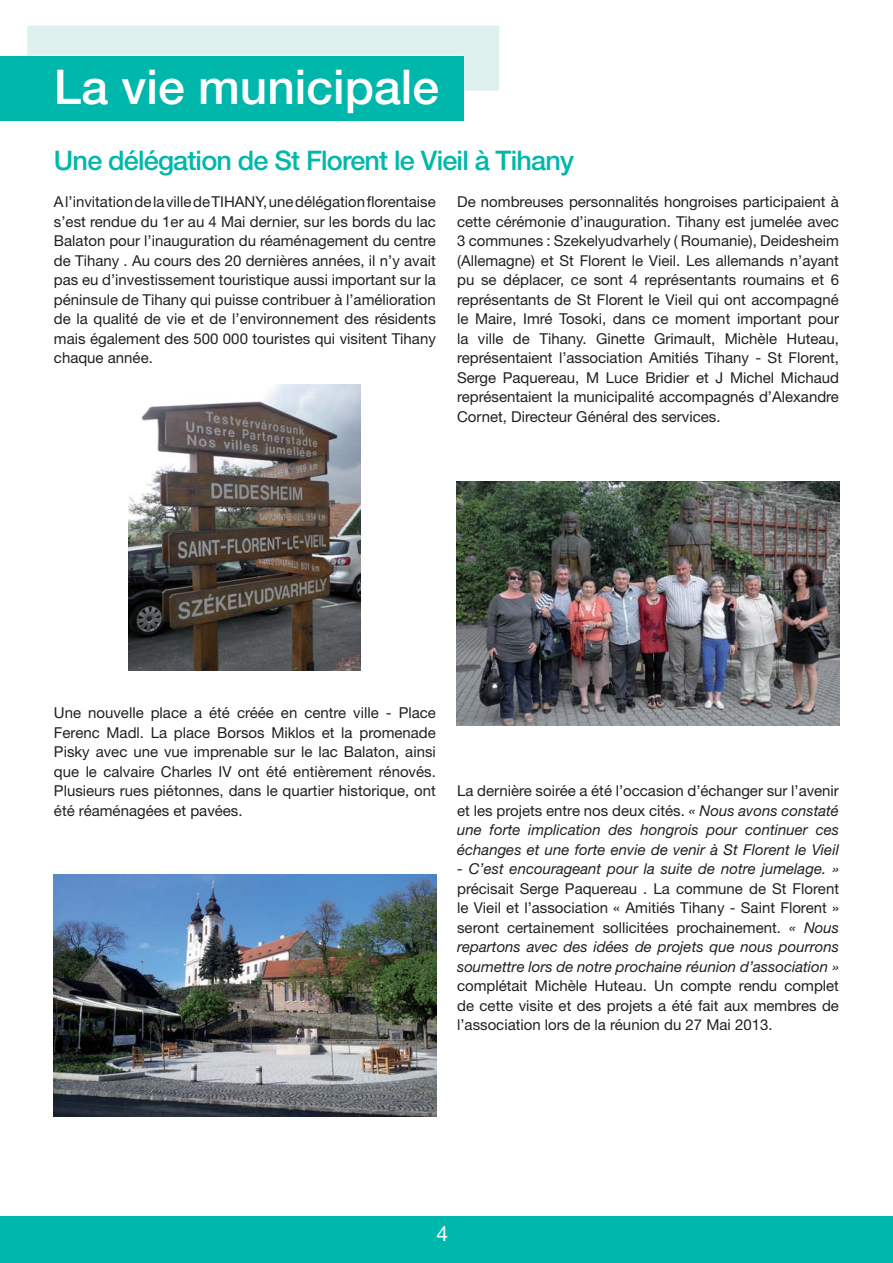
<style>
.page{position:relative;width:893px;height:1263px;background:#fff}
.page>*{position:absolute;margin:0;border:0;box-sizing:border-box;transform-origin:0 0}
.t1{font:500 48px "Helvetica Neue LT Std";color:#fff}
.t2{font:500 27px "Helvetica Neue LT Std";letter-spacing:-.03em;color:#00b7ab}
.t3{font:21px "Helvetica Neue LT Std";color:#fff}
.t4{font:15px/19.5px "Helvetica Neue LT Std";color:#231f20;text-align:justify}
.t5{font:italic 15px/19.5px "Helvetica Neue LT Std";color:#231f20;text-align:justify}
.s1{font-style:normal}
.s2{font-style:italic}
</style>
<div class="page">
<div style="left:0;top:1216px;width:893px;height:47px;background:#00b7ab"></div>
<div style="left:0;top:56px;width:463px;height:65px;background:#00b7ab"></div>
<div style="left:27px;top:26px;width:472px;height:65px;background:#dff1ee"></div>
<div style="left:27px;top:56px;width:436px;height:35px;background:#00b7ab"></div>
<img style="left:456px;top:481px;width:383px;height:245px">
<img style="left:54px;top:875px;width:382px;height:241px">
<img style="left:129px;top:385px;width:232px;height:286px">
<h1 class="t1" style="left:54px;top:69px;width:387px">La vie municipale</h1>
<h2 class="t2" style="left:54px;top:150px;width:522px">Une délégation de St Florent le Vieil à Tihany</h2>
<p class="t4" style="left:54px;top:193px;width:383px">A l’invitation de la ville de TIHANY, une délégation florentaise s’est rendue du 1er au 4 Mai dernier, sur les bords du lac Balaton pour l’inauguration du réaménagement du centre de Tihany . Au cours des 20 dernières années, il n’y avait pas eu d’investissement touristique aussi important sur la péninsule de Tihany qui puisse contribuer à l’amélioration de la qualité de vie et de l’environnement des résidents mais également des 500 000 touristes qui visitent Tihany chaque année.</p>
<p class="t4" style="left:457px;top:193px;width:383px">De nombreuses personnalités hongroises participaient à cette cérémonie d’inauguration. Tihany est jumelée avec 3 communes : Szekelyudvarhely ( Roumanie), Deidesheim (Allemagne) et St Florent le Vieil. Les allemands n’ayant pu se déplacer, ce sont 4 représentants roumains et 6 représentants de St Florent le Vieil qui ont accompagné le Maire, Imré Tosoki, dans ce moment important pour la ville de Tihany. Ginette Grimault, Michèle Huteau, représentaient l’association Amitiés Tihany - St Florent, Serge Paquereau, M Luce Bridier et J Michel Michaud représentaient la municipalité accompagnés d’Alexandre Cornet, Directeur Général des services.</p>
<p class="t4" style="left:54px;top:704px;width:383px">Une nouvelle place a été créée en centre ville - Place Ferenc Madl. La place Borsos Miklos et la promenade Pisky avec une vue imprenable sur le lac Balaton, ainsi que le calvaire Charles IV ont été entièrement rénovés.<br>Plusieurs rues piétonnes, dans le quartier historique, ont été réaménagées et pavées.</p>
<p class="t5" style="left:457px;top:782px;width:383px"><span class="s1">La dernière soirée a été l’occasion d’échanger sur l’avenir et les projets entre nos deux cités.</span> « Nous avons constaté une forte implication des hongrois pour continuer ces échanges et une forte envie de venir à St Florent le Vieil</p>
<p class="t5" style="left:457px;top:860px;width:383px">- C’est encourageant pour la suite de notre jumelage. »</p>
<p class="t4" style="left:457px;top:880px;width:383px">précisait Serge Paquereau . La commune de St Florent le Vieil et l’association « Amitiés Tihany - Saint Florent » seront certainement sollicitées prochainement. <span class="s2">« Nous repartons avec des idées de projets que nous pourrons soumettre lors de notre prochaine réunion d’association »</span></p>
<p class="t4" style="left:457px;top:977px;width:383px">complétait Michèle Huteau. Un compte rendu complet de cette visite et des projets a été fait aux membres de l’association lors de la réunion du 27 Mai 2013.</p>
<h3 class="t3" style="left:436px;top:1225px;width:13px">4</h3>
</div>
